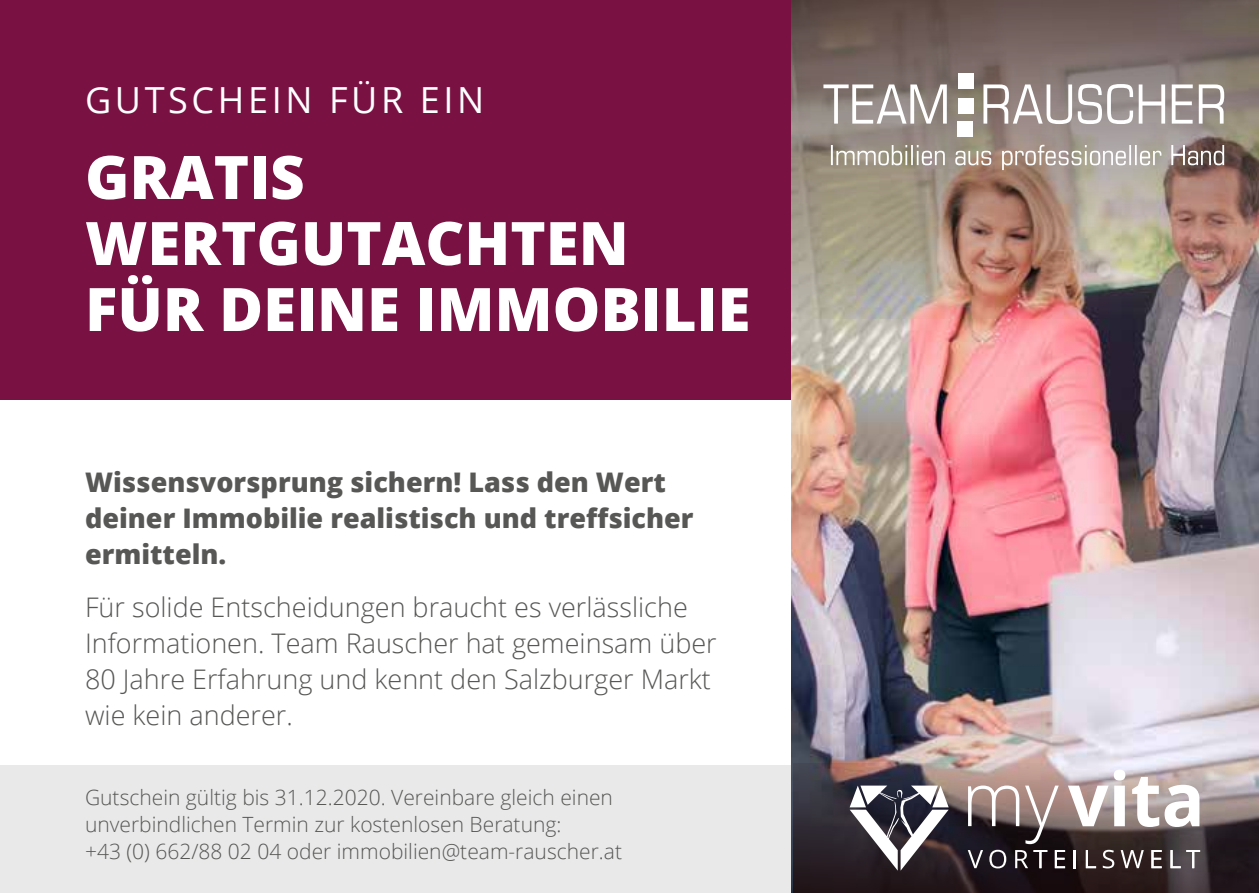
<style>
.page{position:relative;width:1259px;height:893px;background:#fff}
.page>*{position:absolute;margin:0;border:0;box-sizing:border-box;transform-origin:0 0}
.t1{font:800 60px/66px "Open Sans";color:#fff}
.t2{font:36px "Open Sans";letter-spacing:.1em;color:#fff}
.t3{font:300 27px/36px "Open Sans";color:#575756}
.t4{font:800 27px/36px "Open Sans";color:#575756}
.t5{font:300 21px/27px "Open Sans";color:#575756}
</style>
<div class="page">
<div style="left:0;top:0;width:791px;height:400px;background:#7a1143"></div>
<div style="left:0;top:765px;width:791px;height:128px;background:#e9e9e9"></div>
<img style="left:791px;top:319px;width:468px;height:574px">
<img style="left:791px;top:0;width:468px;height:319px">
<svg style="left:831px;top:145px;width:393px;height:25px"></svg>
<svg style="left:823px;top:84px;width:401px;height:40px"></svg>
<div style="left:957px;top:98px;width:16px;height:16px;background:#fff"></div>
<div style="left:957px;top:73px;width:16px;height:16px;background:#fff"></div>
<div style="left:957px;top:121px;width:16px;height:16px;background:#fff"></div>
<svg style="left:793px;top:764px;width:466px;height:129px"></svg>
<svg style="left:968px;top:785px;width:51px;height:41px"></svg>
<svg style="left:1025px;top:786px;width:33px;height:58px"></svg>
<svg style="left:1068px;top:770px;width:57px;height:56px"></svg>
<svg style="left:1132px;top:777px;width:67px;height:50px"></svg>
<svg style="left:847px;top:786px;width:104px;height:85px"></svg>
<svg style="left:967px;top:850px;width:16px;height:18px"></svg>
<svg style="left:989px;top:850px;width:17px;height:18px"></svg>
<svg style="left:1102px;top:850px;width:12px;height:18px"></svg>
<svg style="left:1120px;top:850px;width:23px;height:18px"></svg>
<svg style="left:1015px;top:850px;width:32px;height:18px"></svg>
<svg style="left:1054px;top:850px;width:11px;height:18px"></svg>
<svg style="left:1074px;top:850px;width:2px;height:18px"></svg>
<svg style="left:1085px;top:850px;width:11px;height:18px"></svg>
<svg style="left:1151px;top:850px;width:10px;height:18px"></svg>
<svg style="left:1170px;top:850px;width:10px;height:18px"></svg>
<svg style="left:1186px;top:850px;width:14px;height:18px"></svg>
<h2 class="t2" style="left:85px;top:75px;width:401px">GUTSCHEIN FÜR EIN</h2>
<h1 class="t1" style="left:85px;top:141px;width:667px">GRATIS<br>WERTGUTACHTEN<br>FÜR DEINE IMMOBILIE</h1>
<p class="t4" style="left:85px;top:463px;width:610px">Wissensvorsprung sichern! Lass den Wert deiner Immobilie realistisch und treffsicher ermitteln.</p>
<p class="t3" style="left:85px;top:588px;width:633px">Für solide Entscheidungen braucht es verlässliche Informationen. Team Rauscher hat gemeinsam über 80 Jahre Erfahrung und kennt den Salzburger Markt wie kein anderer.</p>
<p class="t5" style="left:85px;top:783px;width:538px">Gutschein gültig bis 31.12.2020. Vereinbare gleich einen unverbindlichen Termin zur kostenlosen Beratung:<br>+43 (0) 662/88 02 04 oder immobilien@team-rauscher.at</p>
</div>
